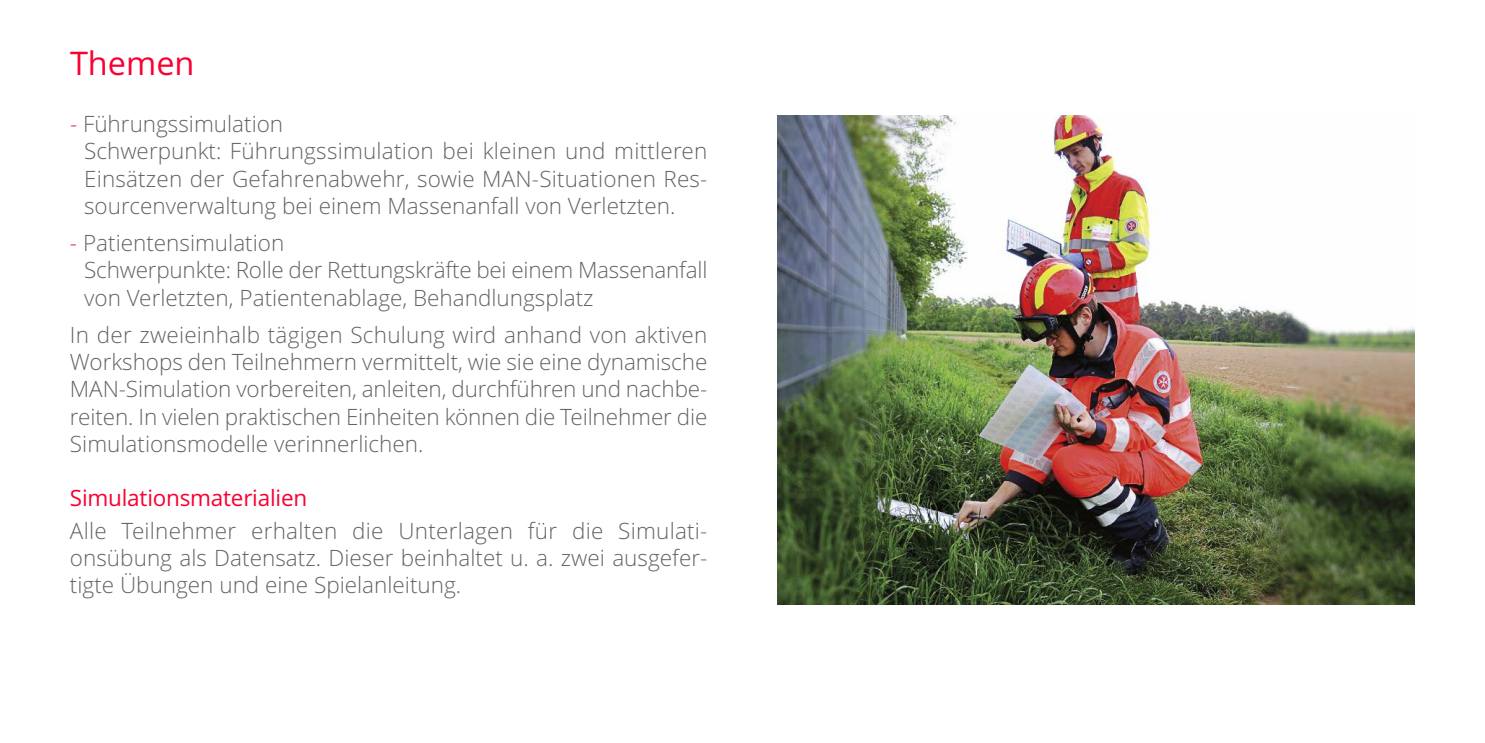
<style>
.page{position:relative;width:1485px;height:743px;background:#fff}
.page>*{position:absolute;margin:0;border:0;box-sizing:border-box;transform-origin:0 0}
.t1{font:32.5px "Open Sans";color:#f90032}
.t2{font:300 22.5px/27.2px "Open Sans";color:#616366}
.t3{font:22.5px "Open Sans";letter-spacing:-.01em;color:#f90032}
.s1{color:#f90032}
</style>
<div class="page">
<img style="left:778px;top:115px;width:637px;height:489px">
<h1 class="t1" style="left:70px;top:45px;width:126px">Themen</h1>
<p class="t2" style="left:84px;top:111px;width:625px;text-indent:-14px"><span class="s1">-</span> Führungssimulation<br>Schwerpunkt: Führungssimulation bei kleinen und mittleren Einsätzen der Gefahrenabwehr, sowie MAN-Situationen Res&shy;sourcenverwaltung bei einem Massenanfall von Verletzten.</p>
<p class="t2" style="left:84px;top:230px;width:625px;text-indent:-14px"><span class="s1">-</span> Patientensimulation<br>Schwerpunkte: Rolle der Rettungskräfte bei einem Massenanfall von Verletzten, Patientenablage, Behandlungsplatz</p>
<p class="t2" style="left:70px;top:322px;width:639px;text-align:justify">In der zweieinhalb tägigen Schulung wird anhand von aktiven Workshops den Teilnehmern vermittelt, wie sie eine dynamische MAN-Simulation vorbereiten, anleiten, durchführen und nachbe&shy;reiten. In vielen praktischen Einheiten können die Teilnehmer die Simulationsmodelle verinnerlichen.</p>
<p class="t3" style="left:70px;top:485px;width:239px">Simulationsmaterialien</p>
<p class="t2" style="left:70px;top:517px;width:639px;text-align:justify">Alle Teilnehmer erhalten die Unterlagen für die Simulati&shy;onsübung als Datensatz. Dieser beinhaltet u. a. zwei ausgefer&shy;tigte Übungen und eine Spielanleitung.</p>
</div>
